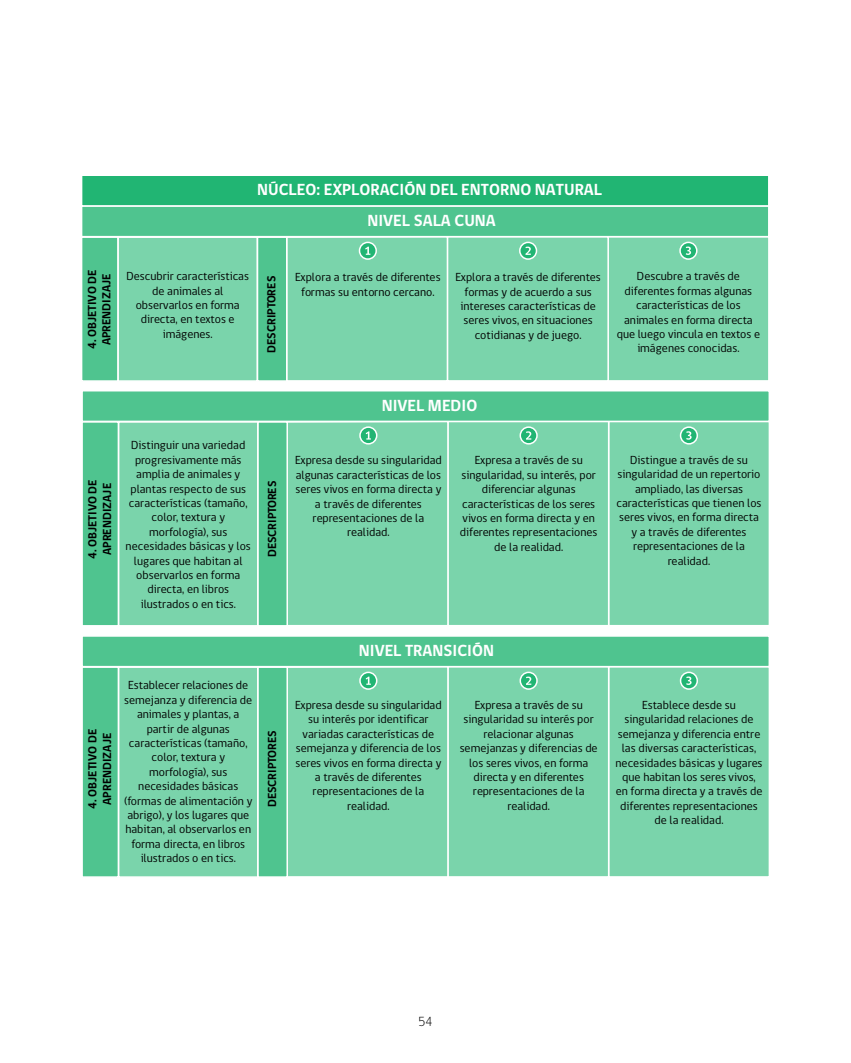
<style>
.page{position:relative;width:851px;height:1063px;background:#fff}
.page>*{position:absolute;margin:0;border:0;box-sizing:border-box;transform-origin:0 0}
.t1{font:700 16.5px "gob CL";color:#fff}
.t2{font:300 13.5px "gob CL";color:#000}
.t3{font:12px/14.4px "gob CL";color:#000;text-align:center}
.t4{font:700 12px/14.4px "gob CL";color:#000;text-align:center}
</style>
<div class="page">
<div style="left:607px;top:421px;width:163px;height:205px;background:#7ad4ab;border:2px solid #fff"></div>
<div style="left:447px;top:421px;width:162px;height:205px;background:#7ad4ab;border:2px solid #fff"></div>
<div style="left:118px;top:421px;width:140px;height:206px;background:#7ad4ab;border:2px solid #fff"></div>
<div style="left:257px;top:421px;width:31px;height:206px;background:#4fc48f;border:2px solid #fff"></div>
<div style="left:81px;top:390px;width:689px;height:32px;background:#4fc48f;border:2px solid #fff"></div>
<div style="left:81px;top:421px;width:38px;height:206px;background:#4fc48f;border:2px solid #fff"></div>
<div style="left:285px;top:420px;width:164px;height:207px;background:#7ad4ab"></div>
<svg style="left:520px;top:427px;width:17px;height:17px"></svg>
<div style="left:519px;top:426px;width:18px;height:19px;border:2px solid #fff;border-radius:50%"></div>
<svg style="left:526px;top:431px;width:5px;height:9px"></svg>
<svg style="left:680px;top:427px;width:17px;height:17px"></svg>
<div style="left:679px;top:426px;width:19px;height:19px;border:2px solid #fff;border-radius:50%"></div>
<svg style="left:686px;top:431px;width:5px;height:9px"></svg>
<div style="left:607px;top:666px;width:163px;height:212px;background:#7ad4ab;border:2px solid #fff"></div>
<div style="left:447px;top:666px;width:162px;height:212px;background:#7ad4ab;border:2px solid #fff"></div>
<div style="left:118px;top:666px;width:140px;height:212px;background:#7ad4ab;border:2px solid #fff"></div>
<div style="left:257px;top:666px;width:31px;height:212px;background:#4fc48f;border:2px solid #fff"></div>
<div style="left:81px;top:635px;width:689px;height:32px;background:#4fc48f;border:2px solid #fff"></div>
<div style="left:81px;top:666px;width:38px;height:212px;background:#4fc48f;border:2px solid #fff"></div>
<div style="left:285px;top:665px;width:164px;height:213px;background:#7ad4ab"></div>
<svg style="left:520px;top:672px;width:17px;height:17px"></svg>
<div style="left:519px;top:672px;width:18px;height:18px;border:2px solid #fff;border-radius:50%"></div>
<svg style="left:526px;top:677px;width:5px;height:8px"></svg>
<svg style="left:680px;top:672px;width:17px;height:17px"></svg>
<div style="left:679px;top:672px;width:19px;height:18px;border:2px solid #fff;border-radius:50%"></div>
<svg style="left:686px;top:677px;width:5px;height:8px"></svg>
<div style="left:607px;top:236px;width:162px;height:146px;background:#7ad4ab;border:2px solid #fff"></div>
<div style="left:446px;top:236px;width:162px;height:146px;background:#7ad4ab;border:2px solid #fff"></div>
<div style="left:117px;top:236px;width:141px;height:146px;background:#7ad4ab;border:2px solid #fff"></div>
<div style="left:257px;top:236px;width:30px;height:146px;background:#4fc48f;border:2px solid #fff"></div>
<div style="left:81px;top:205px;width:688px;height:32px;background:#4fc48f;border:2px solid #fff"></div>
<div style="left:81px;top:174px;width:688px;height:33px;background:#21b573;border:2px solid #fff"></div>
<div style="left:81px;top:236px;width:38px;height:146px;background:#4fc48f;border:2px solid #fff"></div>
<svg style="left:285px;top:235px;width:164px;height:147px;background:#7fd5ae"></svg>
<svg style="left:519px;top:242px;width:17px;height:17px"></svg>
<div style="left:519px;top:242px;width:18px;height:18px;border:2px solid #fff;border-radius:50%"></div>
<svg style="left:525px;top:247px;width:5px;height:8px"></svg>
<div style="left:680px;top:242px;width:16px;height:17px;background:#21b573;border-radius:50%"></div>
<div style="left:679px;top:242px;width:18px;height:18px;border:2px solid #fff;border-radius:50%"></div>
<svg style="left:685px;top:247px;width:6px;height:8px"></svg>
<h1 class="t1" style="left:257px;top:178px;width:346px">NÚCLEO: EXPLORACIÓN DEL ENTORNO NATURAL</h1>
<h1 class="t1" style="left:367px;top:209px;width:130px">NIVEL SALA CUNA</h1>
<p class="t4" style="left:85px;top:349px;width:81px;rotate:-90deg">4. OBJETIVO DE<br>APRENDIZAJE</p>
<p class="t3" style="left:126px;top:269px;width:124px">Descubrir características de animales al observarlos en forma directa, en textos e imágenes.</p>
<p class="t3" style="left:295px;top:270px;width:147px">Explora a través de diferentes formas su entorno cercano.</p>
<p class="t3" style="left:455px;top:270px;width:147px">Explora a través de diferentes formas y de acuerdo a sus intereses características de seres vivos, en situaciones cotidianas y de juego.</p>
<p class="t3" style="left:616px;top:270px;width:145px">Descubre a través de diferentes formas algunas características de los animales en forma directa que luego vincula en textos e</p>
<p class="t4" style="left:265px;top:353px;width:78px;rotate:-90deg">DESCRIPTORES</p>
<p class="t3" style="left:637px;top:342px;width:104px">imágenes conocidas.</p>
<p class="t4" style="left:86px;top:559px;width:81px;rotate:-90deg">4. OBJETIVO DE<br>APRENDIZAJE</p>
<p class="t3" style="left:126px;top:439px;width:127px">Distinguir una variedad progresivamente más amplia de animales y plantas respecto de sus características (tamaño, color, textura y morfología), sus necesidades básicas y los lugares que habitan al observarlos en forma directa, en libros ilustrados o en tics.</p>
<p class="t4" style="left:265px;top:557px;width:78px;rotate:-90deg">DESCRIPTORES</p>
<p class="t4" style="left:86px;top:809px;width:81px;rotate:-90deg">4. OBJETIVO DE<br>APRENDIZAJE</p>
<p class="t3" style="left:124px;top:679px;width:130px">Establecer relaciones de semejanza y diferencia de animales y plantas, a partir de algunas características (tamaño, color, textura y morfología), sus necesidades básicas (formas de alimentación y abrigo), y los lugares que habitan, al observarlos en forma directa, en libros ilustrados o en tics.</p>
<p class="t4" style="left:265px;top:807px;width:78px;rotate:-90deg">DESCRIPTORES</p>
<h1 class="t1" style="left:381px;top:394px;width:97px">NIVEL MEDIO</h1>
<p class="t3" style="left:295px;top:454px;width:148px">Expresa desde su singularidad algunas características de los seres vivos en forma directa y a través de diferentes representaciones de la realidad.</p>
<p class="t3" style="left:460px;top:454px;width:139px">Expresa a través de su singularidad, su interés, por diferenciar algunas características de los seres vivos en forma directa y en diferentes representaciones de la realidad.</p>
<p class="t3" style="left:616px;top:453px;width:146px">Distingue a través de su singularidad de un repertorio ampliado, las diversas características que tienen los seres vivos, en forma directa y a través de diferentes representaciones de la realidad.</p>
<h1 class="t1" style="left:359px;top:639px;width:137px">NIVEL TRANSICIÓN</h1>
<p class="t3" style="left:295px;top:698px;width:148px">Expresa desde su singularidad su interés por identificar variadas características de semejanza y diferencia de los seres vivos en forma directa y a través de diferentes representaciones de la realidad.</p>
<p class="t3" style="left:459px;top:698px;width:139px">Expresa a través de su singularidad su interés por relacionar algunas semejanzas y diferencias de los seres vivos, en forma directa y en diferentes representaciones de la realidad.</p>
<p class="t3" style="left:615px;top:698px;width:148px">Establece desde su singularidad relaciones de semejanza y diferencia entre las diversas características, necesidades básicas y lugares que habitan los seres vivos, en forma directa y a través de diferentes representaciones de la realidad.</p>
<p class="t2" style="left:418px;top:1012px;width:16px">54</p>
</div>
